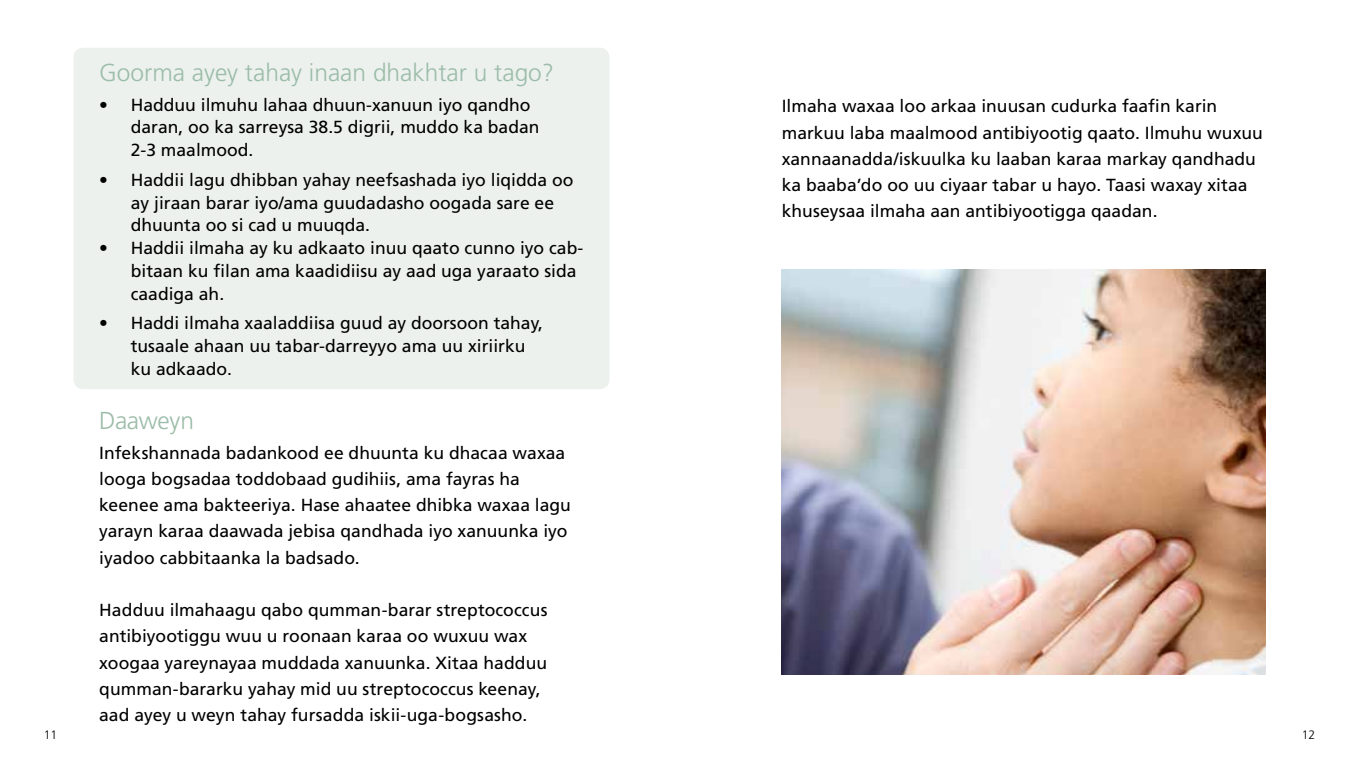
<style>
.page{position:relative;width:1365px;height:774px;background:#fff}
.page>*{position:absolute;margin:0;border:0;box-sizing:border-box;transform-origin:0 0}
.t1{font:300 24.5px "Frutiger SLLOTF";color:#9bbca8}
.t2{font:17.5px/26.2px "Frutiger SLLOTF";color:#000}
.t3{font:300 12.25px "Frutiger SLLOTF";color:#000}
</style>
<div class="page">
<img style="left:781px;top:270px;width:484px;height:405px">
<div style="left:73px;top:48px;width:536px;height:341px;background:#ecf1ee;border-radius:10px"></div>
<h1 class="t1" style="left:99px;top:58px;width:456px">Goorma ayey tahay inaan dhakhtar u tago?</h1>
<p class="t2" style="left:131px;top:93px;width:410px;line-height:22.8px;text-indent:-32px">• Hadduu ilmuhu lahaa dhuun-xanuun iyo qandho daran, oo ka sarreysa 38.5 digrii, muddo ka badan<br>2-3 maalmood.</p>
<p class="t2" style="left:131px;top:168px;width:444px;line-height:22.8px;text-indent:-32px">• Haddii lagu dhibban yahay neefsashada iyo liqidda oo ay jiraan barar iyo/ama guudadasho oogada sare ee dhuunta oo si cad u muuqda.</p>
<p class="t2" style="left:131px;top:236px;width:454px;line-height:22.8px;text-indent:-32px">• Haddii ilmaha ay ku adkaato inuu qaato cunno iyo cab&shy;bitaan ku filan ama kaadidiisu ay aad uga yaraato sida caadiga ah.</p>
<p class="t2" style="left:131px;top:312px;width:413px;line-height:22.8px;text-indent:-32px">• Haddi ilmaha xaaladdiisa guud ay doorsoon tahay, tusaale ahaan uu tabar-darreyyo ama uu xiriirku ku adkaado.</p>
<h1 class="t1" style="left:99px;top:407px;width:96px">Daaweyn</h1>
<p class="t2" style="left:99px;top:439px;width:473px">Infekshannada badankood ee dhuunta ku dhacaa waxaa looga bogsadaa toddobaad gudihiis, ama fayras ha keenee ama bakteeriya. Hase ahaatee dhibka waxaa lagu yarayn karaa daawada jebisa qandhada iyo xanuunka iyo iyadoo cabbitaanka la badsado.</p>
<p class="t2" style="left:99px;top:597px;width:449px">Hadduu ilmahaagu qabo qumman-barar streptococcus antibiyootiggu wuu u roonaan karaa oo wuxuu wax xoogaa yareynayaa muddada xanuunka. Xitaa hadduu qumman-bararku yahay mid uu streptococcus keenay, aad ayey u weyn tahay fursadda iskii-uga-bogsasho.</p>
<p class="t2" style="left:781px;top:93px;width:482px">Ilmaha waxaa loo arkaa inuusan cudurka faafin karin markuu laba maalmood antibiyootig qaato. Ilmuhu wuxuu xannaanadda/iskuulka ku laaban karaa markay qandhadu ka baaba’do oo uu ciyaar tabar u hayo. Taasi waxay xitaa khuseysaa ilmaha aan antibiyootigga qaadan.</p>
<p class="t3" style="left:44px;top:728px;width:15px">11</p>
<p class="t3" style="left:1301px;top:728px;width:15px">12</p>
</div>
